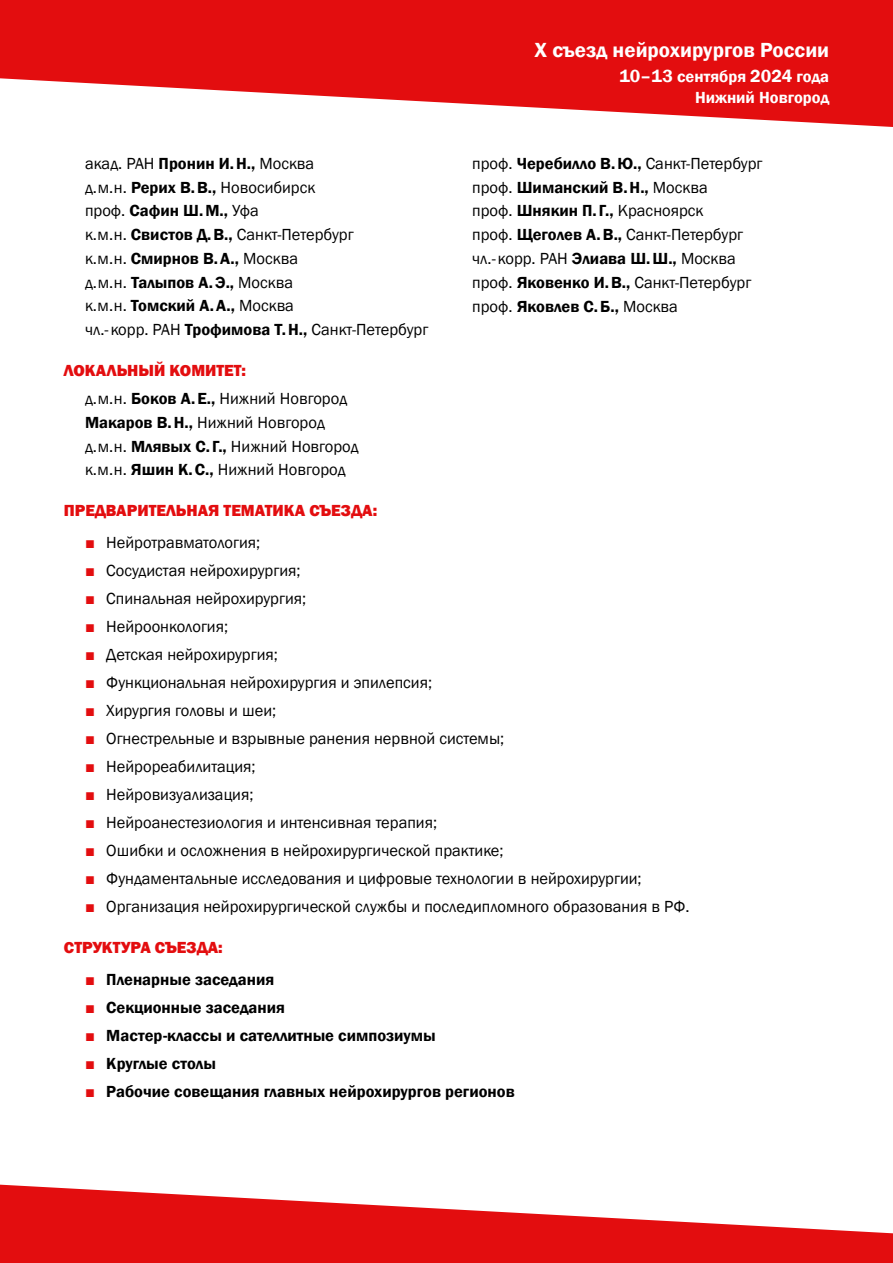
<style>
.page{position:relative;width:893px;height:1263px;background:#fff}
.page>*{position:absolute;margin:0;border:0;box-sizing:border-box;transform-origin:0 0}
.t1{font:600 21px "Franklin Gothic";color:#fff}
.t2{font:16.5px/23.7px "Franklin Gothic";color:#000}
.t3{font:600 16.5px "Franklin Gothic";color:#000}
.t4{font:800 16.5px "Franklin Gothic";color:#e30d0f}
.t5{font:600 16.5px/21px "Franklin Gothic";color:#fff;text-align:right}
.s1{font-size:18px}
.s2{font-weight:600}
.s3{font-weight:800;color:#e30d0f}
.s4{color:#e30d0f}
.s5{font-weight:400;color:#e30d0f}
</style>
<div class="page">
<svg style="left:0;top:0;width:893px;height:127px;fill:#e30d0f"></svg>
<svg style="left:0;top:1185px;width:893px;height:78px;fill:#e30d0f"></svg>
<p class="t1" style="left:535px;top:37px;width:296px">X съезд нейрохирургов России</p>
<p class="t5" style="left:619px;top:67px;width:211px"><span class="s1">10–13</span> сентября <span class="s1">2024</span> года<br>Нижний Новгород</p>
<p class="t2" style="left:85px;top:152px;width:345px">акад. РАН <span class="s2">Пронин И.Н.,</span> Москва<br>д.м.н. <span class="s2">Рерих В.В.,</span> Новосибирск<br>проф. <span class="s2">Сафин Ш.М.,</span> Уфа<br>к.м.н. <span class="s2">Свистов Д.В.,</span> Санкт-Петербург<br>к.м.н. <span class="s2">Смирнов В.А.,</span> Москва<br>д.м.н. <span class="s2">Талыпов А.Э.,</span> Москва<br>к.м.н. <span class="s2">Томский А.А.,</span> Москва<br>чл.‑ корр. РАН <span class="s2">Трофимова Т.Н.,</span> Санкт-Петербург</p>
<p class="t2" style="left:472px;top:152px;width:292px">проф. <span class="s2">Черебилло В.Ю.,</span> Санкт-Петербург проф. <span class="s2">Шиманский В.Н.,</span> Москва<br>проф. <span class="s2">Шнякин П. Г.,</span> Красноярск<br>проф. <span class="s2">Щеголев А.В.,</span> Санкт-Петербург чл.‑ корр. РАН <span class="s2">Элиава Ш.Ш.,</span> Москва проф. <span class="s2">Яковенко И.В.,</span> Санкт-Петербург проф. <span class="s2">Яковлев С.Б.,</span> Москва</p>
<p class="t2" style="left:85px;top:357px;width:264px;line-height:28px;text-indent:-21px"><span class="s3">Локальный комитет:<br></span>д.м.н. <span class="s2">Боков А.Е.,</span> Нижний Новгород</p>
<p class="t2" style="left:85px;top:411px;width:275px"><span class="s2">Макаров В.Н.,</span> Нижний Новгород д.м.н. <span class="s2">Млявых С. Г.,</span> Нижний Новгород к.м.н. <span class="s2">Яшин К.С.,</span> Нижний Новгород</p>
<p class="t4" style="left:64px;top:500px;width:315px">Предварительная тематика съезда:</p>
<p class="t2" style="left:85px;top:531px;width:177px"><span class="s4">■</span> Нейротравматология;</p>
<p class="t2" style="left:85px;top:559px;width:217px"><span class="s4">■</span> Сосудистая нейрохирургия;</p>
<p class="t2" style="left:85px;top:587px;width:223px"><span class="s4">■</span> Спинальная нейрохирургия;</p>
<p class="t2" style="left:85px;top:615px;width:145px"><span class="s4">■</span> Нейроонкология;</p>
<p class="t2" style="left:85px;top:643px;width:194px"><span class="s4">■</span> Детская нейрохирургия;</p>
<p class="t2" style="left:85px;top:671px;width:349px"><span class="s4">■</span> Функциональная нейрохирургия и эпилепсия;</p>
<p class="t2" style="left:85px;top:699px;width:193px"><span class="s4">■</span> Хирургия головы и шеи;</p>
<p class="t2" style="left:85px;top:727px;width:421px"><span class="s4">■</span> Огнестрельные и взрывные ранения нервной системы;</p>
<p class="t2" style="left:85px;top:755px;width:172px"><span class="s4">■</span> Нейрореабилитация;</p>
<p class="t2" style="left:85px;top:783px;width:170px"><span class="s4">■</span> Нейровизуализация;</p>
<p class="t2" style="left:85px;top:811px;width:354px"><span class="s4">■</span> Нейроанестезиология и интенсивная терапия;</p>
<p class="t2" style="left:85px;top:839px;width:420px"><span class="s4">■</span> Ошибки и осложнения в нейрохирургической практике;</p>
<p class="t2" style="left:85px;top:867px;width:558px"><span class="s4">■</span> Фундаментальные исследования и цифровые технологии в нейрохирургии;</p>
<p class="t2" style="left:85px;top:895px;width:606px"><span class="s4">■</span> Организация нейрохирургической службы и последипломного образования в РФ.</p>
<p class="t4" style="left:64px;top:937px;width:161px">Структура съезда:</p>
<p class="t3" style="left:85px;top:970px;width:191px"><span class="s5">■</span> Пленарные заседания</p>
<p class="t3" style="left:85px;top:998px;width:201px"><span class="s5">■</span> Секционные заседания</p>
<p class="t3" style="left:85px;top:1026px;width:352px"><span class="s5">■</span> Мастер-классы и сателлитные симпозиумы</p>
<p class="t3" style="left:85px;top:1054px;width:133px"><span class="s5">■</span> Круглые столы</p>
<p class="t3" style="left:85px;top:1082px;width:431px"><span class="s5">■</span> Рабочие совещания главных нейрохирургов регионов</p>
</div>
